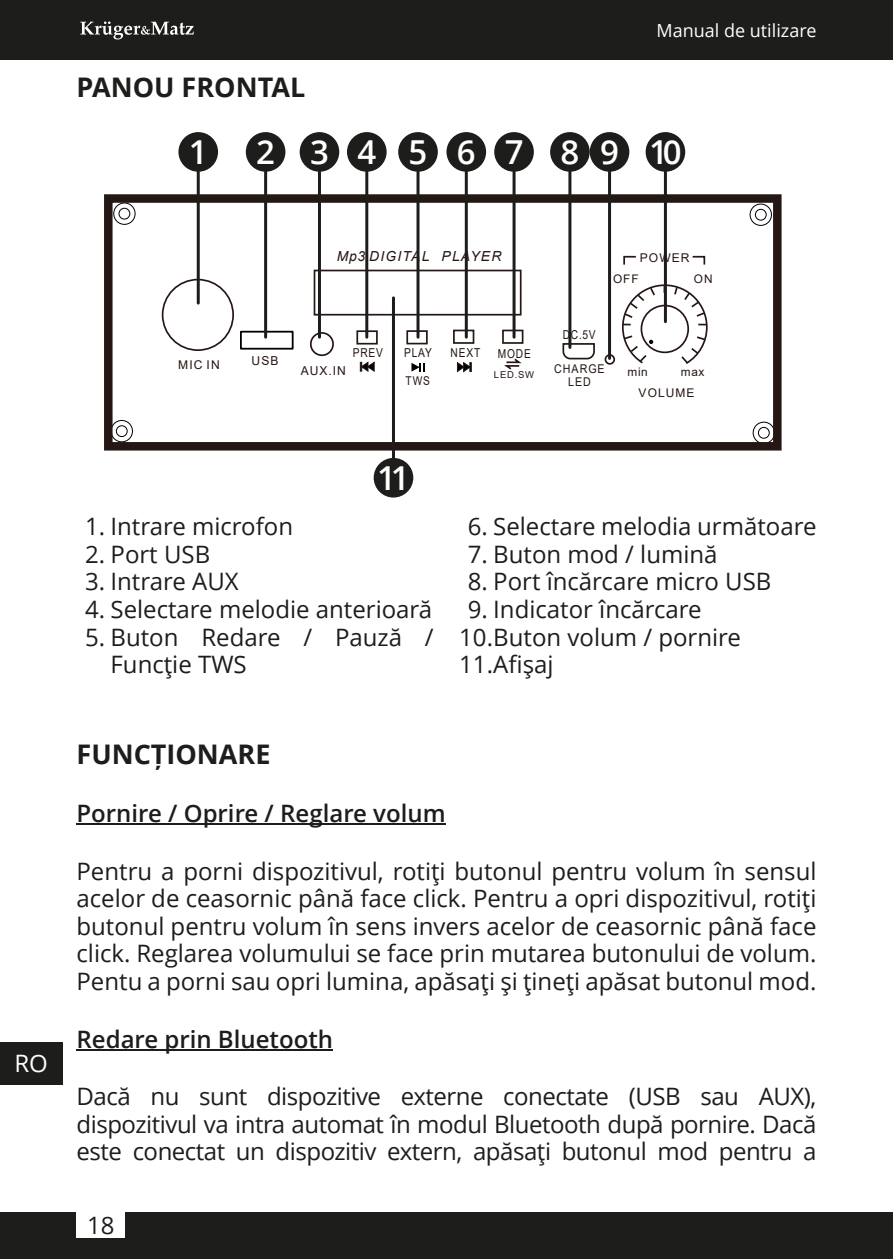
<style>
.page{position:relative;width:893px;height:1259px;background:#fff}
.page>*{position:absolute;margin:0;border:0;box-sizing:border-box;transform-origin:0 0}
.t1{font:600 33px "Open Sans";letter-spacing:.87em;color:#fff}
.t2{font:700 27px "Open Sans";color:#1d1d1b}
.t3{font:24px/27.6px "Open Sans";color:#1d1d1b}
.t4{font:600 24px "Open Sans";color:#1d1d1b}
.t5{font:24px "Open Sans";color:#fff}
.t6{font:18px "Open Sans";color:#fff}
.t7{font:italic 13.8px "Arial";letter-spacing:.09em;color:#251713}
.t8{font:12.3px "Arial";letter-spacing:.09em;color:#251713;scale:.83 1}
.t9{font:12.3px "Arial";letter-spacing:.09em;color:#251713}
.t10{font:12px "Arial";letter-spacing:.09em;color:#251713}
.t11{font:12px "Arial";letter-spacing:.09em;color:#251713;scale:.88 1}
.t12{font:12px "Arial";letter-spacing:.09em;color:#251713;scale:.84 1}
.t13{font:11.7px "Arial";letter-spacing:.055em;color:#251713}
.t14{font:9.6px "Arial";color:#251713}
</style>
<div class="page">
<div style="left:119px;top:208px;width:11px;height:11px;border:1px solid #000;border-radius:50%"></div>
<div style="left:113px;top:203px;width:22px;height:22px;border:1px solid #000;border-radius:50%"></div>
<div style="left:116px;top:425px;width:12px;height:12px;border:1px solid #000;border-radius:50%"></div>
<div style="left:111px;top:420px;width:22px;height:22px;border:1px solid #000;border-radius:50%"></div>
<div style="left:758px;top:427px;width:12px;height:11px;border:1px solid #000;border-radius:50%"></div>
<div style="left:753px;top:422px;width:22px;height:22px;border:1px solid #000;border-radius:50%"></div>
<div style="left:755px;top:209px;width:11px;height:11px;border:1px solid #000;border-radius:50%"></div>
<div style="left:750px;top:204px;width:22px;height:22px;border:1px solid #000;border-radius:50%"></div>
<div style="left:314px;top:270px;width:208px;height:45px;border:2px solid #251713"></div>
<div style="left:162px;top:279px;width:72px;height:72px;border:2px solid #251713;border-radius:50%"></div>
<div style="left:310px;top:332px;width:24px;height:24px;border:2px solid #251713;border-radius:50%"></div>
<svg style="left:562px;top:342px;width:33px;height:18px"></svg>
<svg style="left:411px;top:363px;width:13px;height:8px"></svg>
<svg style="left:360px;top:361px;width:15px;height:11px"></svg>
<svg style="left:457px;top:361px;width:15px;height:12px"></svg>
<div style="left:356px;top:330px;width:22px;height:14px;border:2px solid #251713"></div>
<div style="left:453px;top:330px;width:21px;height:14px;border:2px solid #251713"></div>
<div style="left:406px;top:330px;width:22px;height:14px;border:2px solid #251713"></div>
<div style="left:502px;top:330px;width:21px;height:14px;border:2px solid #251713"></div>
<svg style="left:692px;top:255px;width:14px;height:10px"></svg>
<svg style="left:623px;top:255px;width:13px;height:10px"></svg>
<div style="left:605px;top:354px;width:10px;height:11px;border:2px solid #251713;border-radius:50%"></div>
<svg style="left:504px;top:358px;width:18px;height:12px"></svg>
<div style="left:104px;top:194px;width:678px;height:256px;border:9px solid #251713"></div>
<div style="left:240px;top:331px;width:54px;height:18px;border:2px solid #000"></div>
<svg style="left:622px;top:283px;width:86px;height:81px"></svg>
<div style="left:178px;top:132px;width:40px;height:40px;background:#1d1d1b;border-radius:50%"></div>
<div style="left:374px;top:458px;width:39px;height:39px;background:#1d1d1b;border-radius:50%"></div>
<div style="left:246px;top:132px;width:39px;height:40px;background:#1d1d1b;border-radius:50%"></div>
<div style="left:300px;top:132px;width:39px;height:40px;background:#1d1d1b;border-radius:50%"></div>
<div style="left:347px;top:132px;width:40px;height:40px;background:#1d1d1b;border-radius:50%"></div>
<div style="left:398px;top:132px;width:40px;height:40px;background:#1d1d1b;border-radius:50%"></div>
<div style="left:446px;top:132px;width:40px;height:40px;background:#1d1d1b;border-radius:50%"></div>
<div style="left:494px;top:132px;width:40px;height:40px;background:#1d1d1b;border-radius:50%"></div>
<div style="left:550px;top:132px;width:40px;height:40px;background:#1d1d1b;border-radius:50%"></div>
<div style="left:590px;top:132px;width:39px;height:40px;background:#1d1d1b;border-radius:50%"></div>
<div style="left:646px;top:132px;width:39px;height:40px;background:#1d1d1b;border-radius:50%"></div>
<hr style="left:197px;top:172px;width:3px;height:131px;background:#1d1d1b">
<hr style="left:392px;top:298px;width:3px;height:160px;background:#1d1d1b">
<hr style="left:264px;top:172px;width:3px;height:165px;background:#1d1d1b">
<hr style="left:318px;top:172px;width:3px;height:165px;background:#1d1d1b">
<hr style="left:365px;top:172px;width:3px;height:165px;background:#1d1d1b">
<hr style="left:416px;top:172px;width:3px;height:165px;background:#1d1d1b">
<hr style="left:465px;top:172px;width:3px;height:165px;background:#1d1d1b">
<hr style="left:513px;top:172px;width:3px;height:165px;background:#1d1d1b">
<hr style="left:568px;top:172px;width:3px;height:175px;background:#1d1d1b">
<hr style="left:608px;top:172px;width:3px;height:186px;background:#1d1d1b">
<hr style="left:664px;top:172px;width:3px;height:150px;background:#1d1d1b">
<hr style="left:77px;top:823px;width:369px;height:2px;background:#1d1d1b">
<hr style="left:77px;top:1049px;width:256px;height:1px;background:#1d1d1b">
<div style="left:0;top:1212px;width:893px;height:47px;background:#1d1d1b"></div>
<div style="left:0;top:0;width:893px;height:60px;background:#1d1d1b"></div>
<svg style="left:80px;top:21px;width:114px;height:18px"></svg>
<div style="left:77px;top:1212px;width:48px;height:25px;background:#fff"></div>
<div style="left:0;top:1042px;width:63px;height:42px;background:#1d1d1b"></div>
<p class="t2" style="left:77px;top:76px;width:230px">PANOU FRONTAL</p>
<p class="t6" style="left:656px;top:23px;width:161px">Manual de utilizare</p>
<h1 class="t1" style="left:189px;top:139px;width:20px">1</h1>
<h1 class="t1" style="left:256px;top:139px;width:427px">2 34567 8910</h1>
<p class="t5" style="left:14px;top:1054px;width:35px">RO</p>
<p class="t7" style="left:337px;top:251px;width:166px">Mp3 DIGITAL PLAYER</p>
<p class="t10" style="left:640px;top:253px;width:51px">POWER</p>
<p class="t10" style="left:178px;top:360px;width:43px">MIC IN</p>
<p class="t9" style="left:252px;top:356px;width:29px">USB</p>
<p class="t9" style="left:301px;top:366px;width:47px">AUX.IN</p>
<p class="t8" style="left:353px;top:348px;width:38px">PREV</p>
<p class="t8" style="left:404px;top:348px;width:35px">PLAY</p>
<p class="t12" style="left:406px;top:376px;width:31px">TWS</p>
<p class="t8" style="left:450px;top:348px;width:38px">NEXT</p>
<p class="t8" style="left:498px;top:349px;width:42px">MODE</p>
<p class="t14" style="left:494px;top:371px;width:42px">LED.SW</p>
<p class="t13" style="left:613px;top:275px;width:27px">OFF</p>
<p class="t13" style="left:694px;top:274px;width:20px">ON</p>
<p class="t8" style="left:563px;top:330px;width:41px">DC.5V</p>
<p class="t11" style="left:554px;top:364px;width:59px">CHARGE</p>
<p class="t13" style="left:627px;top:367px;width:22px">min</p>
<p class="t13" style="left:681px;top:367px;width:25px">max</p>
<p class="t11" style="left:568px;top:377px;width:27px">LED</p>
<p class="t10" style="left:639px;top:388px;width:57px">VOLUME</p>
<h1 class="t1" style="left:377px;top:465px;width:34px">11</h1>
<p class="t3" style="left:85px;top:515px;width:210px">1. Intrare microfon</p>
<p class="t3" style="left:85px;top:543px;width:127px">2. Port USB</p>
<p class="t3" style="left:85px;top:570px;width:155px">3. Intrare AUX</p>
<p class="t3" style="left:85px;top:598px;width:349px">4. Selectare melodie anterioară</p>
<p class="t3" style="left:111px;top:625px;width:325px;text-indent:-26px">5. Buton Redare / Pauză /<br>Funcţie TWS</p>
<p class="t3" style="left:468px;top:515px;width:350px">6. Selectare melodia următoare</p>
<p class="t3" style="left:468px;top:543px;width:251px">7. Buton mod / lumină</p>
<p class="t3" style="left:468px;top:570px;width:305px">8. Port încărcare micro USB</p>
<p class="t3" style="left:459px;top:598px;width:283px;text-indent:9px">9. Indicator încărcare<br>10.Buton volum / pornire<br>11.Afişaj</p>
<p class="t2" style="left:77px;top:743px;width:195px">FUNCȚIONARE</p>
<p class="t4" style="left:77px;top:803px;width:371px">Pornire / Oprire / Reglare volum</p>
<p class="t3" style="left:77px;top:859px;width:741px;text-align:justify">Pentru a porni dispozitivul, rotiţi butonul pentru volum în sensul acelor de ceasornic până face click. Pentru a opri dispozitivul, rotiţi butonul pentru volum în sens invers acelor de ceasornic până face click. Reglarea volumului se face prin mutarea butonului de volum.<br>Pentu a porni sau opri lumina, apăsaţi şi ţineţi apăsat butonul mod.</p>
<p class="t4" style="left:77px;top:1029px;width:258px">Redare prin Bluetooth</p>
<p class="t3" style="left:77px;top:1085px;width:741px;text-align:justify">Dacă nu sunt dispozitive externe conectate (USB sau AUX), dispozitivul va intra automat în modul Bluetooth după pornire. Dacă este conectat un dispozitiv extern, apăsaţi butonul mod pentru a</p>
<p class="t3" style="left:87px;top:1214px;width:29px">18</p>
</div>
